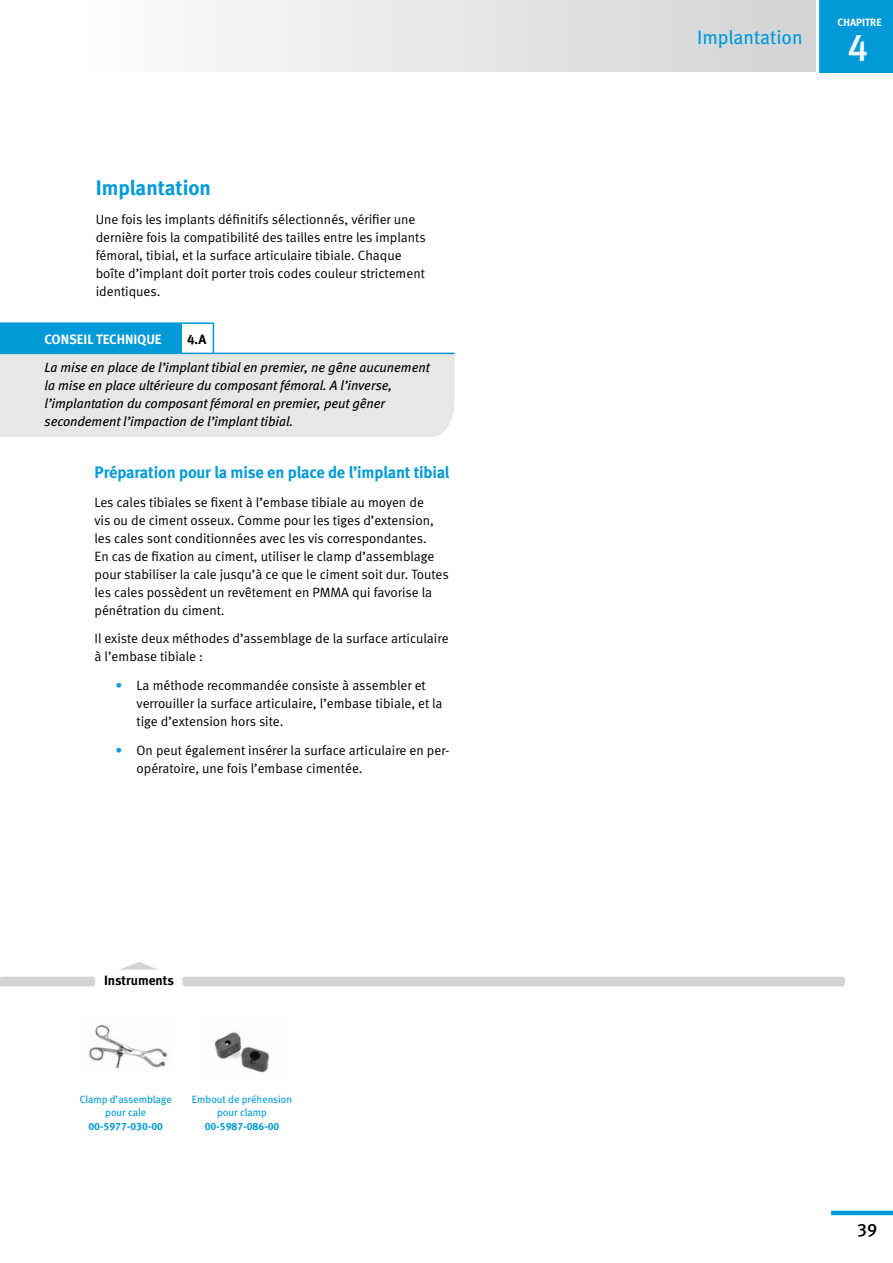
<style>
.page{position:relative;width:893px;height:1263px;background:#fff}
.page>*{position:absolute;margin:0;border:0;box-sizing:border-box;transform-origin:0 0}
.t1{font:37.5px "Meta Medium Expert";color:#fff}
.t2{font:21px "Meta Bold LF";color:#009ad9}
.t3{font:19.5px "Meta Book LF";color:#009ad9}
.t4{font:18px "Meta Medium LF";color:#000}
.t5{font:16.5px "Meta Bold LF";letter-spacing:-.01em;color:#009ad9}
.t6{font:13.5px/18px "Meta Normal LF";color:#000}
.t7{font:italic 13.5px/18px "Meta Book LF";color:#000}
.t8{font:13.5px "Meta Bold LF";color:#fff}
.t9{font:13.5px "Meta Bold LF";color:#000}
.t10{font:10.5px/13.5px "Meta";color:#009ad9;text-align:center}
.t11{font:10.5px "Meta Bold LF";color:#009ad9}
.t12{font:10.5px "Meta Bold LF";color:#fff}
.s1{color:#009ad9}
</style>
<div class="page">
<hr style="left:831px;top:1211px;width:62px;height:4px;background:#009ad9">
<div style="left:83px;top:0;width:731px;height:72px;background:linear-gradient(to right,#fcfdfd,#d1d3d4)"></div>
<div style="left:819px;top:0;width:74px;height:72px;background:#009ad9"></div>
<div style="left:182px;top:977px;width:663px;height:9px;background:#d1d3d4;border-radius:3px"></div>
<div style="left:0;top:977px;width:95px;height:9px;background:#d1d3d4;border-radius:3px"></div>
<svg style="left:120px;top:962px;width:38px;height:8px"></svg>
<div style="left:0;top:323px;width:181px;height:30px;background:#009ad9"></div>
<div style="left:0;top:354px;width:454px;height:83px;background:#e6e7e8"></div>
<hr style="left:0;top:322px;width:214px;height:2px;background:#009ad9">
<hr style="left:0;top:353px;width:454px;height:1px;background:#009ad9">
<hr style="left:213px;top:323px;width:1px;height:30px;background:#009ad9">
<img style="left:89px;top:1024px;width:79px;height:45px">
<img style="left:214px;top:1032px;width:56px;height:41px">
<h2 class="t2" style="left:96px;top:175px;width:117px">Implantation</h2>
<p class="t6" style="left:96px;top:210px;width:332px">Une fois les implants définitifs sélectionnés, vérifier une dernière fois la compatibilité des tailles entre les implants fémoral, tibial, et la surface articulaire tibiale. Chaque boîte d’implant doit porter trois codes couleur strictement identiques.</p>
<p class="t8" style="left:45px;top:331px;width:119px">CONSEIL TECHNIQUE</p>
<p class="t9" style="left:187px;top:331px;width:21px">4.A</p>
<p class="t7" style="left:45px;top:358px;width:387px">La mise en place de l’implant tibial en premier, ne gêne aucunement la mise en place ultérieure du composant fémoral. A l’inverse, l’implantation du composant fémoral en premier, peut gêner secondement l’impaction de l’implant tibial.</p>
<p class="t5" style="left:94px;top:462px;width:356px">Préparation pour la mise en place de l’implant tibial</p>
<p class="t6" style="left:94px;top:493px;width:356px">Les cales tibiales se fixent à l’embase tibiale au moyen de<br>vis ou de ciment osseux. Comme pour les tiges d’extension, les cales sont conditionnées avec les vis correspondantes.<br>En cas de fixation au ciment, utiliser le clamp d’assemblage pour stabiliser la cale jusqu’à ce que le ciment soit dur. Toutes les cales possèdent un revêtement en PMMA qui favorise la pénétration du ciment.</p>
<p class="t6" style="left:94px;top:629px;width:356px">Il existe deux méthodes d’assemblage de la surface articulaire à l’embase tibiale :</p>
<p class="t6" style="left:137px;top:676px;width:308px;text-indent:-21px"><span class="s1">•</span> La méthode recommandée consiste à assembler et verrouiller la surface articulaire, l’embase tibiale, et la tige d’extension hors site.</p>
<p class="t6" style="left:137px;top:741px;width:314px;text-indent:-21px"><span class="s1">•</span> On peut également insérer la surface articulaire en per&shy;opératoire, une fois l’embase cimentée.</p>
<p class="t9" style="left:104px;top:972px;width:71px">Instruments</p>
<p class="t10" style="left:80px;top:1092px;width:94px">Clamp d’assemblage pour cale</p>
<p class="t11" style="left:88px;top:1120px;width:76px">00-5977-030-00</p>
<p class="t10" style="left:192px;top:1092px;width:102px">Embout de préhension pour clamp</p>
<p class="t11" style="left:205px;top:1120px;width:76px">00-5987-086-00</p>
<h3 class="t3" style="left:697px;top:25px;width:107px">Implantation</h3>
<p class="t12" style="left:838px;top:16px;width:45px">CHAPITRE</p>
<h1 class="t1" style="left:847px;top:25px;width:22px">4</h1>
<p class="t12" style="left:841px;top:16px;width:45px">CHAPITRE</p>
<h1 class="t1" style="left:855px;top:25px;width:16px">1</h1>
<h3 class="t4" style="left:857px;top:1219px;width:22px">39</h3>
</div>
